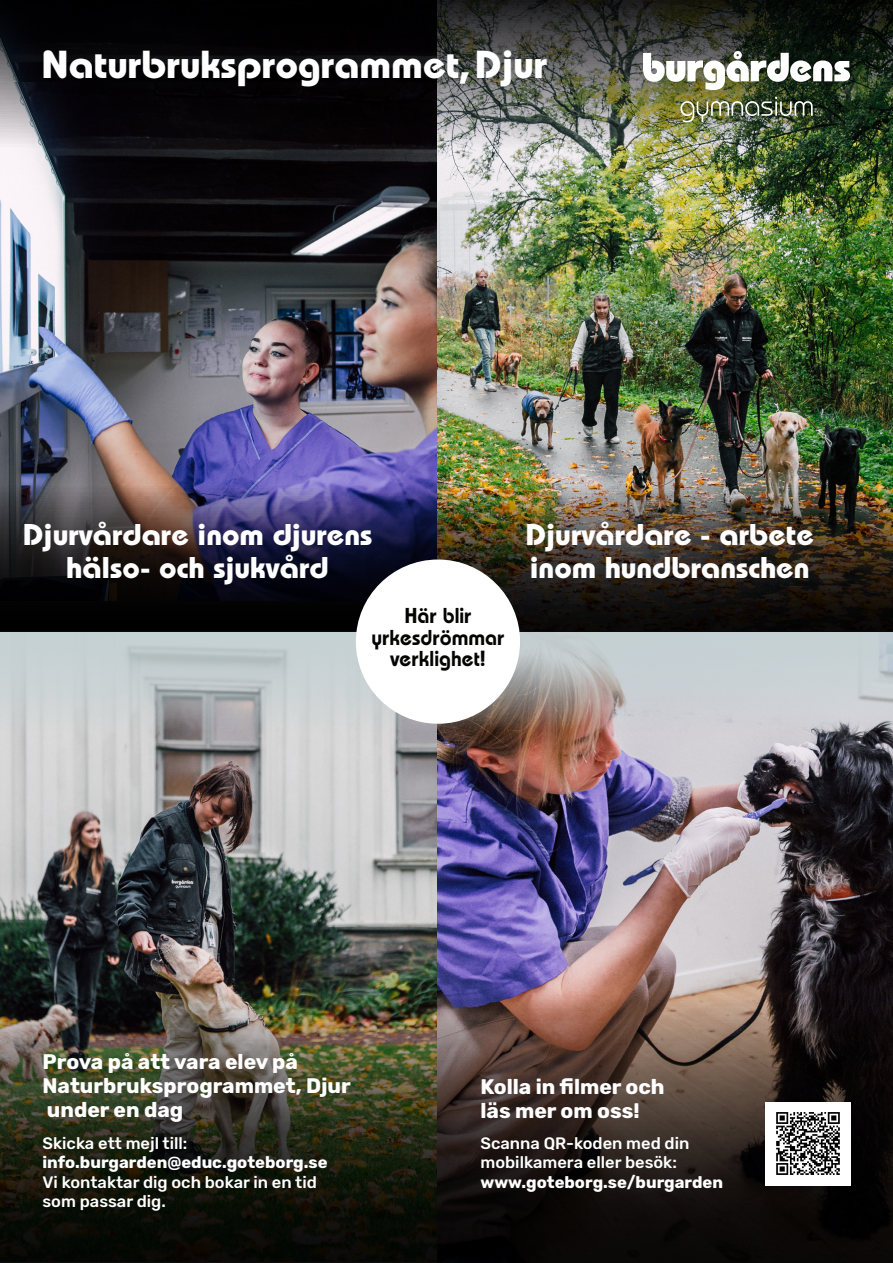
<style>
.page{position:relative;width:893px;height:1263px;background:#fff}
.page>*{position:absolute;margin:0;border:0;box-sizing:border-box;transform-origin:0 0}
.Brödtext_12p_bold{font:700 39px "Bauhaus Std";color:#fff;scale:1.05 1}
.Brödtext_12p_bold-2{font:700 30px/33px "Bauhaus Std";color:#fff;text-align:center;scale:1.05 1}
.t1{font:600 21.6px/21.6px "Bauhaus Std";color:#040503;text-align:center}
.Brödtext_12p_bold-3{font:700 21px/24px "Rubik";color:#fff}
.Brödtext_12p_bold-4{font:500 16.5px/19.5px "Rubik";color:#fff}
.Brödtext_12p_bold-5{font:700 16.5px/19.5px "Rubik";color:#fff}
.s1{font-weight:500}
.s2{font-weight:700}
</style>
<div class="page">
<img style="left:0;top:781px;width:893px;height:482px">
<img style="left:766px;top:1102px;width:84px;height:83px">
<img style="left:0;top:631px;width:893px;height:150px">
<img style="left:0;top:0;width:893px;height:631px">
<div style="left:356px;top:559px;width:164px;height:165px;background:#fff;border-radius:50%"></div>
<p class="Brödtext_12p_bold" style="left:41px;top:41px;width:483px">Naturbruksprogrammet,Djur</p>
<p class="Brödtext_12p_bold-2" style="left:23px;top:517px;width:334px">Djurvårdare inom djurens hälso- och sjukvård</p>
<p class="Brödtext_12p_bold-2" style="left:526px;top:517px;width:276px;text-align:left">Djurvårdare - arbete inom hundbranschen</p>
<p class="t1" style="left:372px;top:604px;width:134px">Här blir yrkesdrömmar verklighet!</p>
<p class="Brödtext_12p_bold-3" style="left:43px;top:1050px;width:310px">Prova på att vara elev på<br>Naturbruksprogrammet, Djur under en dag</p>
<p class="Brödtext_12p_bold-5" style="left:43px;top:1134px;width:286px"><span class="s1">Skicka ett mejl till: </span>info.burgarden@educ.goteborg.se</p>
<p class="Brödtext_12p_bold-4" style="left:43px;top:1173px;width:276px">Vi kontaktar dig och bokar in en tid som passar dig.</p>
<p class="Brödtext_12p_bold-3" style="left:480px;top:1076px;width:186px">Kolla in filmer och läs mer om oss!</p>
<p class="Brödtext_12p_bold-4" style="left:480px;top:1134px;width:244px">Scanna QR-koden med din mobilkamera eller besök: <span class="s2">www.goteborg.se/burgarden</span></p>
</div>
